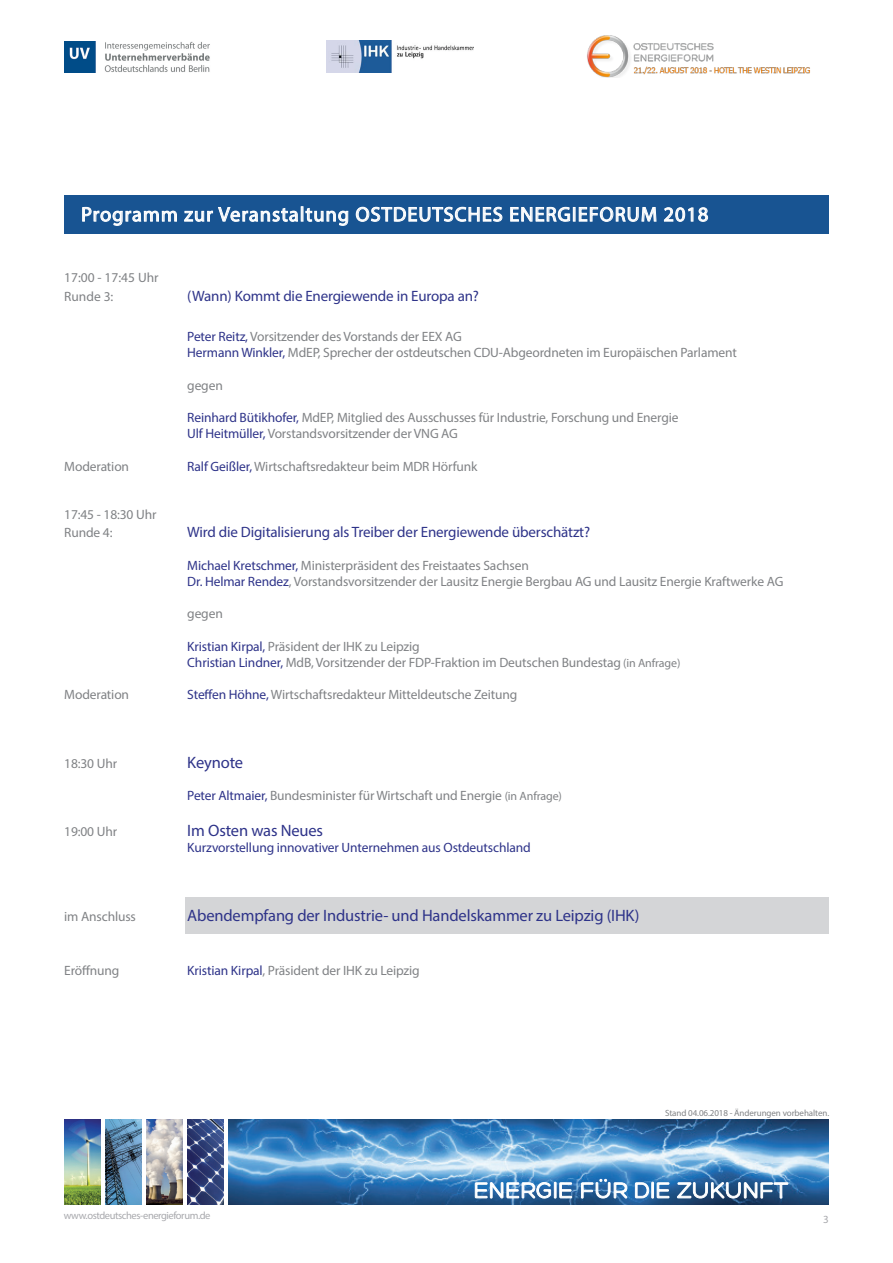
<style>
.page{position:relative;width:893px;height:1263px;background:#fff}
.page>*{position:absolute;margin:0;border:0;box-sizing:border-box;transform-origin:0 0}
.t1{font:20.4px "Myriad Pro";letter-spacing:.05em;color:#fff}
.t2{font:16.5px "Myriad Pro";letter-spacing:-.01em;color:#2e3389}
.t3{font:15px "Myriad Pro";letter-spacing:-.01em;color:#2e3389}
.t4{font:13.5px/19.8px "Myriad Pro";letter-spacing:-.01em;color:#808285}
.t5{font:13.5px "Myriad Pro";letter-spacing:-.01em;color:#2e3389}
.t6{font:10.95px "Myriad Pro";color:#a8a9ad}
.t7{font:10.5px "Myriad Pro";letter-spacing:-.04em;color:#a8a9ad}
.t8{font:9px "Myriad Pro";letter-spacing:-.01em;color:#808285}
.s1{color:#2e3389}
.s2{font-size:12px}
</style>
<div class="page">
<div style="left:64px;top:195px;width:764px;height:39px;background:#185492"></div>
<svg style="left:82px;top:207px;width:95px;height:19px"></svg>
<svg style="left:184px;top:206px;width:164px;height:20px"></svg>
<svg style="left:356px;top:207px;width:147px;height:15px"></svg>
<svg style="left:510px;top:206px;width:147px;height:16px"></svg>
<svg style="left:664px;top:207px;width:44px;height:15px"></svg>
<img style="left:64px;top:1119px;width:36px;height:85px">
<img style="left:105px;top:1119px;width:36px;height:85px">
<img style="left:187px;top:1119px;width:37px;height:85px">
<img style="left:146px;top:1119px;width:36px;height:85px">
<img style="left:229px;top:1119px;width:600px;height:85px">
<svg style="left:475px;top:1179px;width:314px;height:19px"></svg>
<img style="left:64px;top:41px;width:146px;height:31px">
<img style="left:326px;top:41px;width:147px;height:32px">
<img style="left:587px;top:36px;width:223px;height:42px">
<div style="left:185px;top:897px;width:643px;height:36px;background:#d4d5d7"></div>
<h1 class="t1" style="left:81px;top:202px;width:629px">Programm zur Veranstaltung OSTDEUTSCHES ENERGIEFORUM 2018</h1>
<p class="t4" style="left:64px;top:267px;width:96px">17:00 - 17:45 Uhr<br>Runde 3:</p>
<p class="t3" style="left:187px;top:287px;width:293px">(Wann) Kommt die Energiewende in Europa an?</p>
<p class="t4" style="left:187px;top:326px;width:276px"><span class="s1">Peter Reitz,</span> Vorsitzender des Vorstands der EEX AG</p>
<p class="t4" style="left:187px;top:342px;width:551px"><span class="s1">Hermann Winkler,</span> MdEP, Sprecher der ostdeutschen CDU-Abgeordneten im Europäischen Parlament</p>
<p class="t4" style="left:187px;top:375px;width:37px">gegen</p>
<p class="t4" style="left:187px;top:407px;width:493px"><span class="s1">Reinhard Bütikhofer,</span> MdEP, Mitglied des Ausschusses für Industrie, Forschung und Energie</p>
<p class="t4" style="left:187px;top:423px;width:272px"><span class="s1">Ulf Heitmüller,</span> Vorstandsvorsitzender der VNG AG</p>
<p class="t4" style="left:64px;top:456px;width:66px">Moderation</p>
<p class="t4" style="left:187px;top:456px;width:292px"><span class="s1">Ralf Geißler,</span> Wirtschaftsredakteur beim MDR Hörfunk</p>
<p class="t4" style="left:64px;top:504px;width:94px">17:45 - 18:30 Uhr</p>
<p class="t4" style="left:64px;top:522px;width:50px">Runde 4:</p>
<p class="t3" style="left:187px;top:523px;width:404px">Wird die Digitalisierung als Treiber der Energiewende überschätzt?</p>
<p class="t4" style="left:187px;top:557px;width:598px;line-height:16.2px"><span class="s1">Michael Kretschmer,</span> Ministerpräsident des Freistaates Sachsen<br><span class="s1">Dr. Helmar Rendez</span>, Vorstandsvorsitzender der Lausitz Energie Bergbau AG und Lausitz Energie Kraftwerke AG</p>
<p class="t4" style="left:187px;top:603px;width:37px">gegen</p>
<p class="t4" style="left:187px;top:636px;width:234px"><span class="s1">Kristian Kirpal,</span> Präsident der IHK zu Leipzig</p>
<p class="t4" style="left:187px;top:652px;width:495px"><span class="s1">Christian Lindner,</span> MdB, Vorsitzender der FDP-Fraktion im Deutschen Bundestag <span class="s2">(in Anfrage)</span></p>
<p class="t4" style="left:64px;top:684px;width:66px">Moderation</p>
<p class="t4" style="left:187px;top:684px;width:332px"><span class="s1">Steffen Höhne,</span> Wirtschaftsredakteur Mitteldeutsche Zeitung</p>
<p class="t4" style="left:64px;top:753px;width:54px">18:30 Uhr</p>
<p class="t2" style="left:187px;top:752px;width:57px">Keynote</p>
<p class="t4" style="left:187px;top:785px;width:376px"><span class="s1">Peter Altmaier,</span> Bundesminister für Wirtschaft und Energie <span class="s2">(in Anfrage)</span></p>
<p class="t4" style="left:64px;top:821px;width:54px">19:00 Uhr</p>
<p class="t2" style="left:187px;top:820px;width:137px">Im Osten was Neues</p>
<p class="t5" style="left:187px;top:839px;width:345px">Kurzvorstellung innovativer Unternehmen aus Ostdeutschland</p>
<p class="t4" style="left:64px;top:906px;width:73px">im Anschluss</p>
<p class="t2" style="left:187px;top:905px;width:454px">Abendempfang der Industrie- und Handelskammer zu Leipzig (IHK)</p>
<p class="t4" style="left:64px;top:960px;width:57px">Eröffnung</p>
<p class="t4" style="left:187px;top:960px;width:234px"><span class="s1">Kristian Kirpal</span>, Präsident der IHK zu Leipzig</p>
<p class="t7" style="left:64px;top:1209px;width:148px">www.ostdeutsches-energieforum.de</p>
<p class="t8" style="left:665px;top:1107px;width:166px">Stand 04.06.2018 - Änderungen vorbehalten.</p>
<p class="t6" style="left:823px;top:1213px;width:7px">3</p>
</div>
